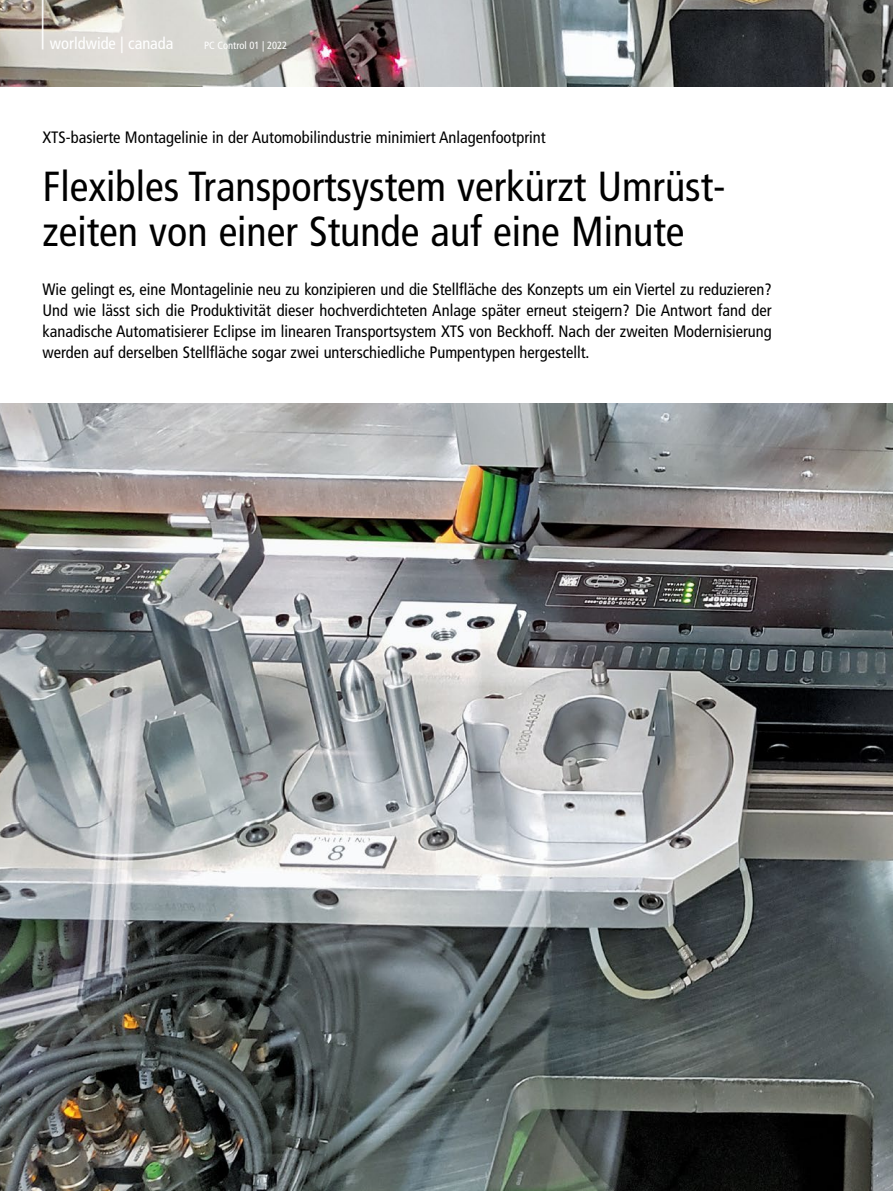
<style>
.page{position:relative;width:893px;height:1191px;background:#fff}
.page>*{position:absolute;margin:0;border:0;box-sizing:border-box;transform-origin:0 0}
.t1{font:300 condensed 61.8px "Frutiger LT Pro";color:#fff;scale:.49 1}
.t2{font:condensed 42px/45px "Frutiger LT Pro";color:#000}
.t3{font:condensed 16.5px/21.3px "Frutiger LT Pro";color:#000;text-align:justify}
.t4{font:condensed 16.5px "Frutiger LT Pro";color:#fff}
.t5{font:condensed 10.5px "Frutiger LT Pro";color:#fff}
</style>
<div class="page">
<img style="left:0;top:0;width:893px;height:1191px">
<div style="left:0;top:87px;width:893px;height:316px;background:#fff"></div>
<h1 class="t1" style="left:39px;top:-23px;width:15px">|</h1>
<p class="t4" style="left:50px;top:34px;width:125px">worldwide | canada</p>
<p class="t5" style="left:204px;top:39px;width:85px">PC Control 01 | 2022</p>
<p class="t3" style="left:42px;top:127px;width:505px">XTS-basierte Montagelinie in der Automobilindustrie minimiert Anlagenfootprint</p>
<h2 class="t2" style="left:42px;top:164px;width:685px">Flexibles Transportsystem verkürzt Umrüst&shy;zeiten von einer Stunde auf eine Minute</h2>
<p class="t3" style="left:42px;top:278px;width:731px">Wie gelingt es, eine Montagelinie neu zu konzipieren und die Stellfläche des Konzepts um ein Viertel zu reduzieren?<br>Und wie lässt sich die Produktivität dieser hochverdichteten Anlage später erneut steigern? Die Antwort fand der kanadische Automatisierer Eclipse im linearen Transportsystem XTS von Beckhoff. Nach der zweiten Modernisierung werden auf derselben Stellfläche sogar zwei unterschiedliche Pumpentypen hergestellt.</p>
</div>
